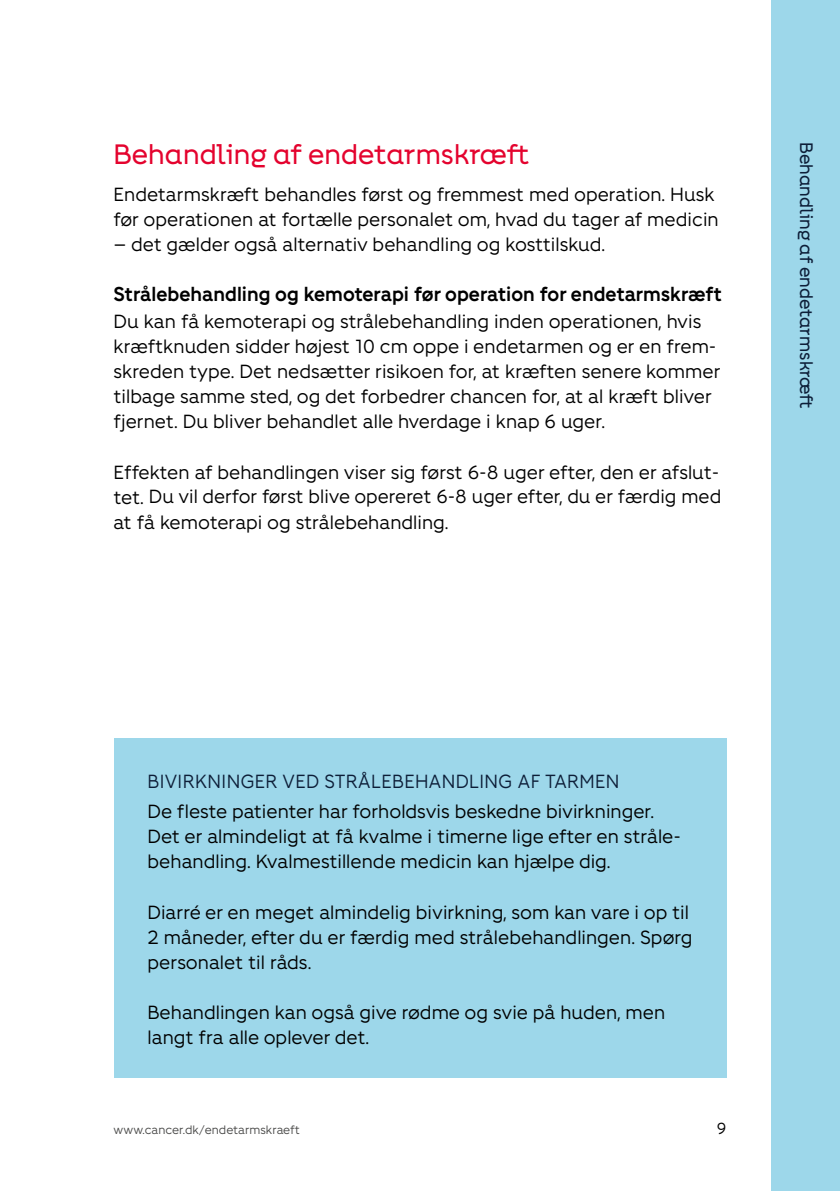
<style>
.page{position:relative;width:840px;height:1191px;background:#fff}
.page>*{position:absolute;margin:0;border:0;box-sizing:border-box;transform-origin:0 0}
.t1{font:28px "Fighter Overskrift";color:#e4032e}
.t2{font:700 20px "Fighter";color:#000}
.t3{font:19px/25px "Fighter";color:#000}
.t4{font:19px "Fighter";letter-spacing:.02em;color:#0d1e38}
.t5{font:18px "Fighter Overskrift";color:#0d1e38}
.t6{font:16px "Fighter";color:#000}
.t7{font:12px "Fighter";color:#4a4a49}
</style>
<div class="page">
<div style="left:771px;top:0;width:68px;height:1191px;background:#9dd7ea"></div>
<div style="left:113px;top:738px;width:613px;height:339px;background:#9dd7ea"></div>
<h1 class="t1" style="left:113px;top:138px;width:417px">Behandling af endetarmskræft</h1>
<p class="t3" style="left:113px;top:180px;width:606px">Endetarmskræft behandles først og fremmest med operation. Husk før operationen at fortælle personalet om, hvad du tager af medicin</p>
<p class="t3" style="left:113px;top:230px;width:493px">– det gælder også alternativ behandling og kosttilskud.</p>
<p class="t2" style="left:113px;top:280px;width:609px">Strålebehandling og kemoterapi før operation for endetarmskræft</p>
<p class="t3" style="left:113px;top:308px;width:608px">Du kan få kemoterapi og strålebehandling inden operationen, hvis kræftknuden sidder højest 10 cm oppe i endetarmen og er en frem&shy;skreden type. Det nedsætter risikoen for, at kræften senere kommer tilbage samme sted, og det forbedrer chancen for, at al kræft bliver fjernet. Du bliver behandlet alle hverdage i knap 6 uger.</p>
<p class="t3" style="left:113px;top:458px;width:609px;text-align:justify">Effekten af behandlingen viser sig først 6-8 uger efter, den er afslut&shy;tet. Du vil derfor først blive opereret 6-8 uger efter, du er færdig med at få kemoterapi og strålebehandling.</p>
<p class="t5" style="left:816px;top:142px;width:269px;rotate:90deg">Behandling af endetarmskræft</p>
<p class="t4" style="left:147px;top:768px;width:473px">BIVIRKNINGER VED STRÅLEBEHANDLING AF TARMEN</p>
<p class="t3" style="left:147px;top:798px;width:534px">De fleste patienter har forholdsvis beskedne bivirkninger.<br>Det er almindeligt at få kvalme i timerne lige efter en stråle&shy;behandling. Kvalmestillende medicin kan hjælpe dig.</p>
<p class="t3" style="left:147px;top:898px;width:546px">Diarré er en meget almindelig bivirkning, som kan vare i op til<br>2 måneder, efter du er færdig med strålebehandlingen. Spørg personalet til råds.</p>
<p class="t3" style="left:147px;top:998px;width:519px">Behandlingen kan også give rødme og svie på huden, men langt fra alle oplever det.</p>
<p class="t7" style="left:113px;top:1121px;width:188px">www.cancer.dk/endetarmskraeft</p>
<p class="t6" style="left:716px;top:1117px;width:11px">9</p>
</div>
